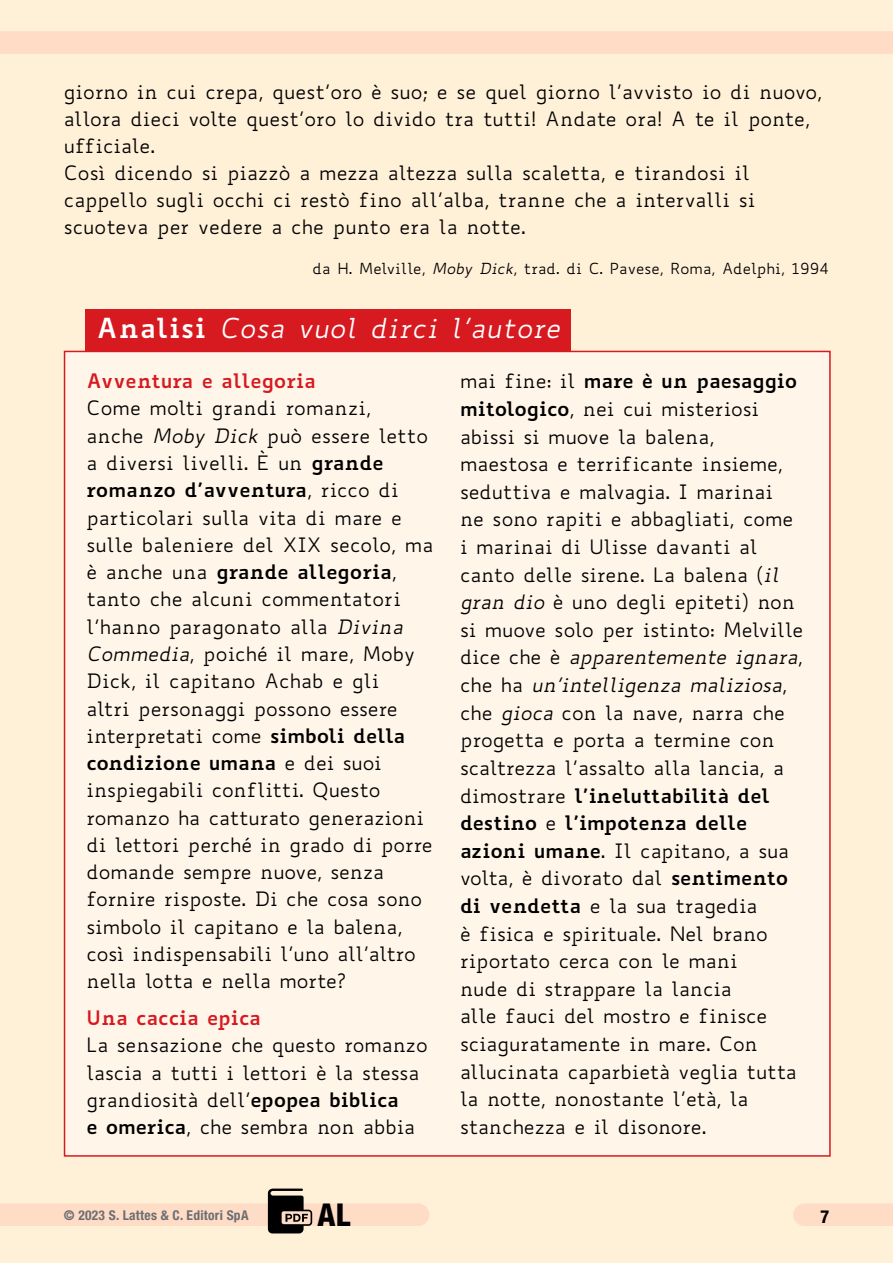
<style>
.page{position:relative;width:893px;height:1263px;background:#fff0d8}
.page>*{position:absolute;margin:0;border:0;box-sizing:border-box;transform-origin:0 0}
.t1{font:800 condensed 31.5px "Helvetica Neue LT Std";color:#000}
.t2{font:italic 27px "Biancoenero";letter-spacing:.02em;color:#fff}
.t3{font:19.5px/27.6px "Biancoenero";letter-spacing:-.01em;color:#000}
.t4{font:700 19.5px "Biancoenero";color:#d71920}
.t5{font:700 condensed 18px "Helvetica Neue LT Std";color:#000}
.t6{font:15px "Biancoenero";color:#000}
.t7{font:700 condensed 13.5px "Helvetica Neue LT Std";letter-spacing:.02em;color:#6d6e71}
.s1{font-style:italic}
.s2{font-weight:700;font-style:normal}
.s3{font-weight:700}
</style>
<div class="page">
<div style="left:0;top:1203px;width:418px;height:23px;background:#fedcc6"></div>
<div style="left:0;top:31px;width:893px;height:23px;background:#fedcc6"></div>
<div style="left:86px;top:309px;width:485px;height:42px;background:#d71920"></div>
<div style="left:65px;top:351px;width:765px;height:805px;background:#fff6e9"></div>
<div style="left:804px;top:1203px;width:89px;height:23px;background:#fedcc6"></div>
<svg style="left:268px;top:1188px;width:44px;height:45px"></svg>
<p class="t3" style="left:64px;top:78px;width:760px;line-height:27px">giorno in cui crepa, quest’oro è suo; e se quel giorno l’avvisto io di nuovo, allora dieci volte quest’oro lo divido tra tutti! Andate ora! A te il ponte, ufficiale.<br>Così dicendo si piazzò a mezza altezza sulla scaletta, e tirandosi il cappello sugli occhi ci restò fino all’alba, tranne che a intervalli si scuoteva per vedere a che punto era la notte.</p>
<p class="t6" style="left:313px;top:258px;width:518px">da H. Melville, <span class="s1">Moby Dick</span>, trad. di C. Pavese, Roma, Adelphi, 1994</p>
<h2 class="t2" style="left:96px;top:310px;width:465px"><span class="s2">Analisi</span> Cosa vuol dirci l’autore</h2>
<p class="t4" style="left:87px;top:364px;width:231px">Avventura e allegoria</p>
<p class="t3" style="left:87px;top:394px;width:349px">Come molti grandi romanzi,<br>anche <span class="s1">Moby Dick</span> può essere letto a diversi livelli. È un <span class="s3">grande romanzo d’avventura</span>, ricco di particolari sulla vita di mare e sulle baleniere del XIX secolo, ma è anche una <span class="s3">grande allegoria</span>, tanto che alcuni commentatori l’hanno paragonato alla <span class="s1">Divina<br>Commedia</span>, poiché il mare, Moby<br>Dick, il capitano Achab e gli<br>altri personaggi possono essere interpretati come <span class="s3">simboli della condizione umana</span> e dei suoi inspiegabili conflitti. Questo romanzo ha catturato generazioni di lettori perché in grado di porre domande sempre nuove, senza fornire risposte. Di che cosa sono simbolo il capitano e la balena, così indispensabili l’uno all’altro nella lotta e nella morte?</p>
<p class="t4" style="left:87px;top:1001px;width:176px">Una caccia epica</p>
<p class="t3" style="left:87px;top:1031px;width:343px">La sensazione che questo romanzo lascia a tutti i lettori è la stessa grandiosità dell’<span class="s3">epopea biblica<br>e omerica</span>, che sembra non abbia</p>
<p class="t3" style="left:460px;top:367px;width:345px">mai fine: il <span class="s3">mare è un paesaggio mitologico</span>, nei cui misteriosi abissi si muove la balena, maestosa e terrificante insieme, seduttiva e malvagia. I marinai<br>ne sono rapiti e abbagliati, come i marinai di Ulisse davanti al canto delle sirene. La balena (<span class="s1">il gran dio</span> è uno degli epiteti) non si muove solo per istinto: Melville dice che è <span class="s1">apparentemente ignara</span>, che ha <span class="s1">un’intelligenza maliziosa</span>, che <span class="s1">gioca</span> con la nave, narra che progetta e porta a termine con scaltrezza l’assalto alla lancia, a dimostrare <span class="s3">l’ineluttabilità del destino</span> e <span class="s3">l’impotenza delle azioni umane</span>. Il capitano, a sua volta, è divorato dal <span class="s3">sentimento di vendetta</span> e la sua tragedia<br>è fisica e spirituale. Nel brano riportato cerca con le mani<br>nude di strappare la lancia<br>alle fauci del mostro e finisce sciaguratamente in mare. Con allucinata caparbietà veglia tutta la notte, nonostante l’età, la stanchezza e il disonore.</p>
<p class="t7" style="left:64px;top:1206px;width:186px">© 2023 S. Lattes &amp; C. Editori SpA</p>
<h1 class="t1" style="left:318px;top:1195px;width:34px">AL</h1>
<p class="t5" style="left:820px;top:1206px;width:10px">7</p>
</div>
